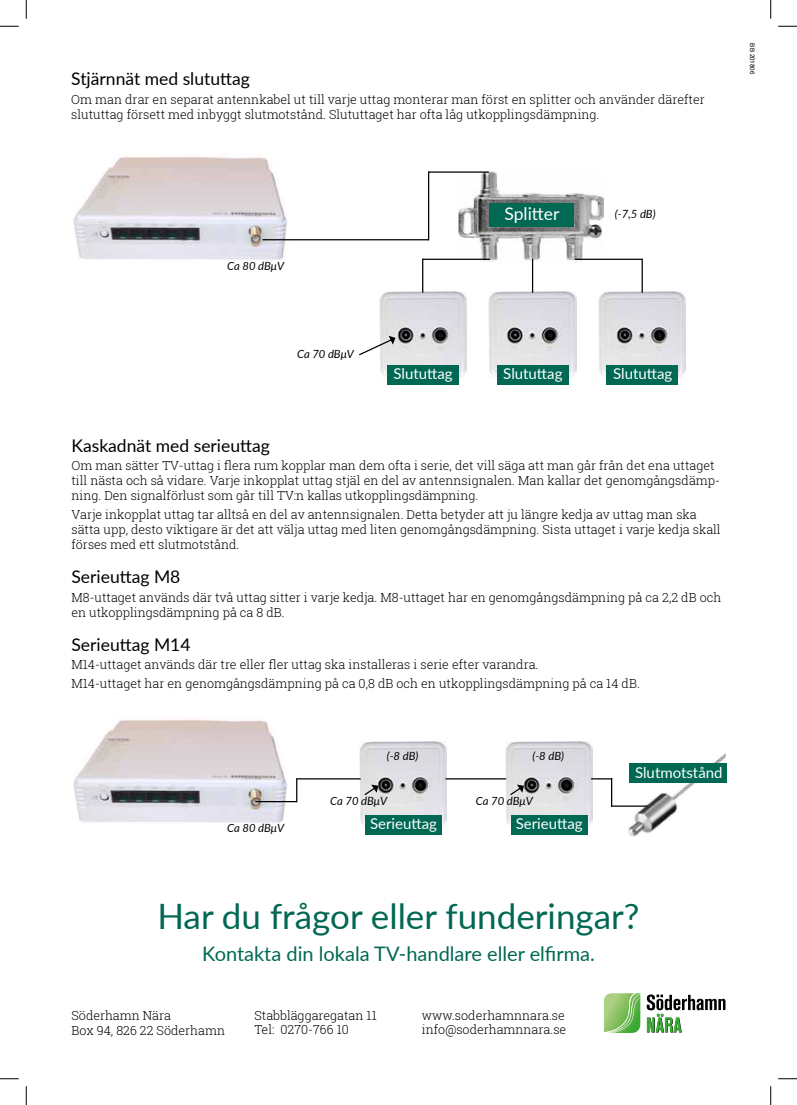
<style>
.page{position:relative;width:797px;height:1105px;background:#fff}
.page>*{position:absolute;margin:0;border:0;box-sizing:border-box;transform-origin:0 0}
.t1{font:35px "Lato";color:#006853}
.t2{font:20px "Lato";color:#006853}
.t3{font:17.5px "Lato";color:#000}
.t4{font:17.5px "Lato";color:#fff}
.t5{font:15px "Lato";color:#fff}
.t6{font:300 12.5px/15px "Roboto Slab";color:#000}
.t7{font:italic 11.25px "Lato";color:#000}
.t8{font:6.25px "Arial";color:#000}
</style>
<div class="page">
<svg style="left:646px;top:994px;width:79px;height:38px"></svg>
<svg style="left:604px;top:993px;width:36px;height:40px"></svg>
<img style="left:73px;top:156px;width:217px;height:104px">
<img style="left:458px;top:171px;width:146px;height:92px">
<img style="left:379px;top:292px;width:87px;height:86px">
<img style="left:489px;top:292px;width:87px;height:86px">
<img style="left:598px;top:292px;width:88px;height:86px">
<div style="left:490px;top:203px;width:84px;height:24px;background:#006853"></div>
<div style="left:387px;top:365px;width:71px;height:19px;background:#006853"></div>
<div style="left:497px;top:365px;width:71px;height:19px;background:#006853"></div>
<div style="left:606px;top:365px;width:72px;height:19px;background:#006853"></div>
<hr style="left:262px;top:239px;width:166px;height:1px;background:#000">
<hr style="left:428px;top:171px;width:61px;height:2px;background:#000">
<hr style="left:428px;top:171px;width:1px;height:69px;background:#000">
<svg style="left:359px;top:336px;width:36px;height:20px"></svg>
<hr style="left:422px;top:259px;width:1px;height:34px;background:#000">
<hr style="left:422px;top:259px;width:68px;height:1px;background:#000">
<hr style="left:641px;top:259px;width:2px;height:34px;background:#000">
<hr style="left:575px;top:259px;width:67px;height:1px;background:#000">
<hr style="left:532px;top:259px;width:1px;height:34px;background:#000">
<img style="left:73px;top:719px;width:217px;height:104px">
<img style="left:359px;top:742px;width:88px;height:86px">
<div style="left:365px;top:815px;width:76px;height:19px;background:#006853"></div>
<svg style="left:363px;top:785px;width:15px;height:11px"></svg>
<img style="left:505px;top:742px;width:87px;height:86px">
<div style="left:511px;top:815px;width:76px;height:19px;background:#006853"></div>
<svg style="left:508px;top:785px;width:16px;height:11px"></svg>
<img style="left:628px;top:753px;width:97px;height:84px">
<div style="left:629px;top:763px;width:98px;height:20px;background:#006853"></div>
<hr style="left:255px;top:801px;width:42px;height:1px;background:#000">
<hr style="left:297px;top:778px;width:63px;height:1px;background:#000">
<svg style="left:296px;top:778px;width:1px;height:23px"></svg>
<hr style="left:445px;top:778px;width:61px;height:1px;background:#000">
<svg style="left:591px;top:778px;width:21px;height:29px"></svg>
<hr style="left:611px;top:805px;width:36px;height:2px;background:#000">
<svg style="left:0;top:25px;width:19px;height:2px"></svg>
<svg style="left:778px;top:25px;width:19px;height:2px"></svg>
<svg style="left:0;top:1078px;width:19px;height:1px"></svg>
<svg style="left:778px;top:1078px;width:19px;height:1px"></svg>
<svg style="left:25px;top:0;width:2px;height:19px"></svg>
<svg style="left:25px;top:1086px;width:2px;height:19px"></svg>
<svg style="left:770px;top:0;width:1px;height:19px"></svg>
<svg style="left:770px;top:1086px;width:1px;height:19px"></svg>
<h3 class="t3" style="left:71px;top:66px;width:180px">Stjärnnät med slututtag</h3>
<p class="t6" style="left:71px;top:92px;width:635px">Om man drar en separat antennkabel ut till varje uttag monterar man först en splitter och använder därefter slututtag försett med inbyggt slutmotstånd. Slututtaget har ofta låg utkopplingsdämpning.</p>
<p class="t8" style="left:756px;top:43px;width:32px;rotate:90deg">BB 201806</p>
<p class="t7" style="left:227px;top:258px;width:58px">Ca 80 dBμV</p>
<p class="t7" style="left:297px;top:346px;width:58px">Ca 70 dBμV</p>
<h3 class="t4" style="left:504px;top:201px;width:56px">Splitter</h3>
<p class="t7" style="left:615px;top:206px;width:42px">(-7,5 dB)</p>
<p class="t5" style="left:393px;top:362px;width:61px">Slututtag</p>
<p class="t5" style="left:503px;top:362px;width:61px">Slututtag</p>
<p class="t5" style="left:613px;top:362px;width:61px">Slututtag</p>
<h3 class="t3" style="left:71px;top:433px;width:200px">Kaskadnät med serieuttag</h3>
<p class="t6" style="left:71px;top:458px;width:650px">Om man sätter TV-uttag i flera rum kopplar man dem ofta i serie, det vill säga att man går från det ena uttaget till nästa och så vidare. Varje inkopplat uttag stjäl en del av antennsignalen. Man kallar det genomgångsdämp&shy;ning. Den signalförlust som går till TV:n kallas utkopplingsdämpning.</p>
<p class="t6" style="left:71px;top:506px;width:650px">Varje inkopplat uttag tar alltså en del av antennsignalen. Detta betyder att ju längre kedja av uttag man ska sätta upp, desto viktigare är det att välja uttag med liten genomgångsdämpning. Sista uttaget i varje kedja skall förses med ett slutmotstånd.</p>
<h3 class="t3" style="left:71px;top:564px;width:110px">Serieuttag M8</h3>
<p class="t6" style="left:71px;top:589px;width:651px">M8-uttaget används där två uttag sitter i varje kedja. M8-uttaget har en genomgångsdämpning på ca 2,2 dB och en utkopplingsdämpning på ca 8 dB.</p>
<h3 class="t3" style="left:71px;top:632px;width:121px">Serieuttag M14</h3>
<p class="t6" style="left:71px;top:655px;width:570px;line-height:18.5px">M14-uttaget används där tre eller fler uttag ska installeras i serie efter varandra.<br>M14-uttaget har en genomgångsdämpning på ca 0,8 dB och en utkopplingsdämpning på ca 14 dB.</p>
<p class="t7" style="left:387px;top:747px;width:33px">(-8 dB)</p>
<p class="t7" style="left:532px;top:747px;width:33px">(-8 dB)</p>
<p class="t5" style="left:635px;top:761px;width:89px">Slutmotstånd</p>
<p class="t7" style="left:330px;top:793px;width:58px">Ca 70 dBμV</p>
<p class="t7" style="left:476px;top:793px;width:58px">Ca 70 dBμV</p>
<p class="t7" style="left:227px;top:820px;width:58px">Ca 80 dBμV</p>
<p class="t5" style="left:370px;top:812px;width:68px">Serieuttag</p>
<p class="t5" style="left:515px;top:812px;width:68px">Serieuttag</p>
<h1 class="t1" style="left:157px;top:891px;width:483px">Har du frågor eller funderingar?</h1>
<h2 class="t2" style="left:202px;top:939px;width:394px">Kontakta din lokala TV-handlare eller elfirma.</h2>
<p class="t6" style="left:71px;top:1008px;width:155px">Söderhamn Nära<br>Box 94, 826 22 Söderhamn</p>
<p class="t6" style="left:254px;top:1008px;width:124px;line-height:13.8px">Stabbläggaregatan 11<br>Tel: 0270-766 10</p>
<p class="t6" style="left:422px;top:1008px;width:146px;line-height:13.8px">www.soderhamnnara.se info@soderhamnnara.se</p>
</div>
